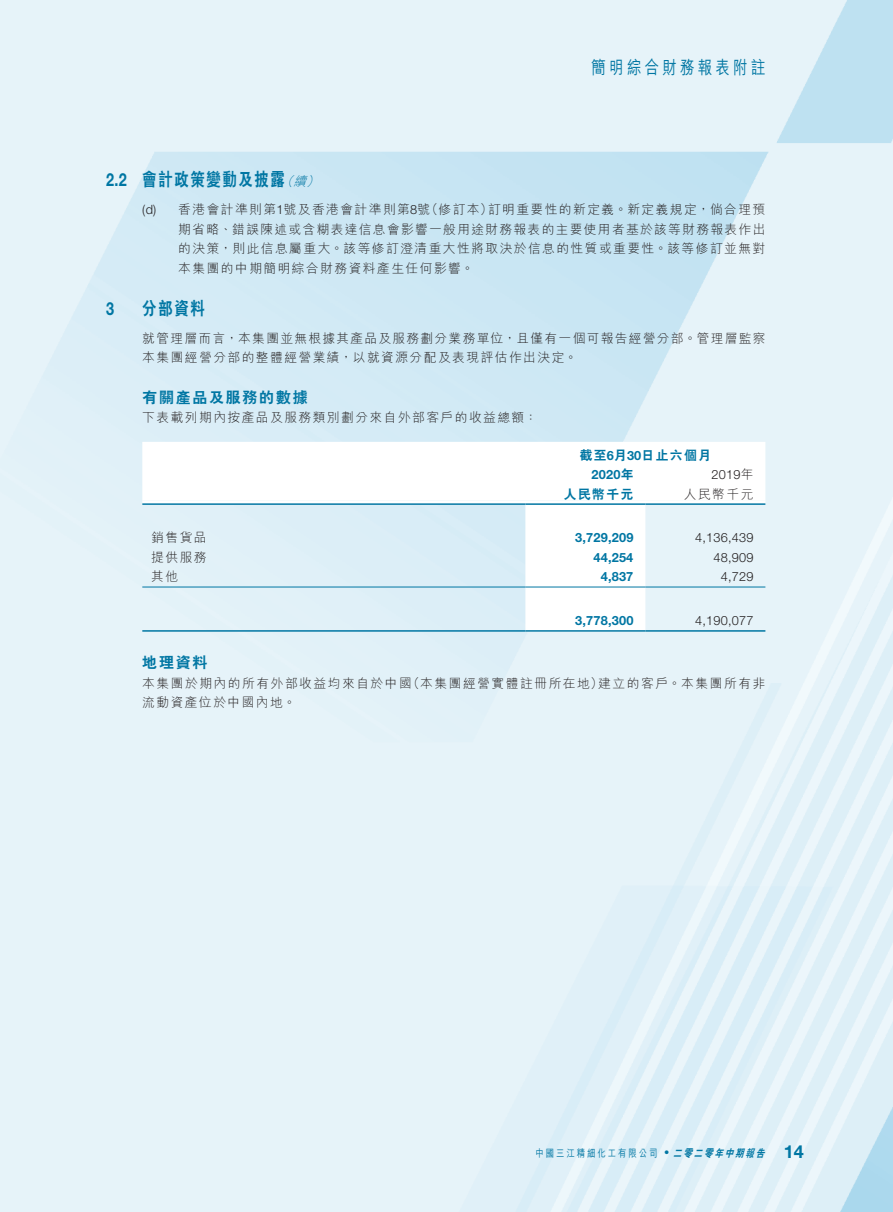
<style>
.page{position:relative;width:893px;height:1212px;background:#fff}
.page>*{position:absolute;margin:0;border:0;box-sizing:border-box;transform-origin:0 0}
._03_H1{font:800 18px "C Hei 2 HK";letter-spacing:.115em;color:#0076a3;scale:.8 1}
.t1{font:500 18px "M Hei HK";letter-spacing:.23em;color:#0076a3;scale:.8 1}
._03_H1-2{font:700 18px "Helvetica Neue LT Std";color:#0076a3;scale:.8 1}
._03_H1-3{font:700 18px "Helvetica Neue LT Std";color:#0076a3}
._04___H2{font:800 15px "C Hei 2 HK";letter-spacing:.115em;color:#0076a3}
._12___P2{font:300 12.75px/19.5px "M Hei HK";letter-spacing:.115em;color:#231f20}
._08____IN2{font:300 12.75px/19.5px "M Hei HK";letter-spacing:.115em;color:#231f20;text-align:justify}
._01_Body_Text{font:300 12.75px "Helvetica Neue LT Std";letter-spacing:.015em;color:#231f20}
._01_Body_Text-2{font:700 12.75px "Helvetica Neue LT Std";letter-spacing:.015em;color:#0076a3}
._01_Body_Text-3{font:800 12.75px "C Hei 2 HK";letter-spacing:.115em;color:#0076a3}
._15_Table_Stub{font:300 12.75px "M Hei HK";letter-spacing:.115em;color:#231f20}
._01_Body_Text-4{font:300 12.75px "M Hei HK";letter-spacing:.115em;color:#231f20}
._03_H1-4{font:italic 300 12.75px "M Hei HK";color:#0076a3}
._08____IN2-2{font:300 12.75px "Helvetica Neue LT Std";color:#231f20}
.t2{font:500 10.5px "M Hei HK";letter-spacing:.23em;color:#0076a3;scale:.8 1}
.t3{font:italic 800 10.5px "C Hei 2 HK";color:#0076a3;scale:.8 1}
.s1{font-family:"Helvetica Neue LT Std"}
.s2{font-family:"Helvetica Neue LT Std";font-weight:700}
.s3{font-family:"M Hei HK"}
.s4{font-family:"C Hei 2 HK";font-weight:800}
.s5{font-family:"Helvetica Neue LT Std";font-weight:400;font-style:normal;font-stretch:condensed}
</style>
<div class="page">
<img style="left:0;top:0;width:893px;height:1212px">
<svg style="left:142px;top:442px;width:623px;height:58px"></svg>
<svg style="left:142px;top:500px;width:623px;height:130px;fill:#e2f1f8"></svg>
<hr style="left:142px;top:503px;width:383px;height:2px;background:#0076a3">
<hr style="left:525px;top:503px;width:120px;height:2px;background:#0076a3">
<hr style="left:645px;top:503px;width:120px;height:2px;background:#0076a3">
<hr style="left:142px;top:587px;width:383px;height:1px;background:#0076a3">
<hr style="left:525px;top:587px;width:120px;height:1px;background:#0076a3">
<hr style="left:645px;top:587px;width:120px;height:1px;background:#0076a3">
<hr style="left:142px;top:630px;width:383px;height:2px;background:#0076a3">
<hr style="left:525px;top:630px;width:120px;height:2px;background:#0076a3">
<hr style="left:645px;top:630px;width:120px;height:2px;background:#0076a3">
<h1 class="t1" style="left:592px;top:54px;width:219px">簡明綜合財務報表附註</h1>
<p class="_03_H1-2" style="left:106px;top:169px;width:27px">2.2</p>
<p class="_03_H1-2" style="left:106px;top:297px;width:12px">3</p>
<p class="_03_H1" style="left:142px;top:167px;width:180px">會計政策變動及披露</p>
<p class="_03_H1-4" style="left:293px;top:173px;width:19px">續</p>
<p class="_03_H1-4" style="left:280px;top:173px;width:19px">（</p>
<p class="_03_H1-4" style="left:306px;top:173px;width:19px">(</p>
<p class="_08____IN2-2" style="left:142px;top:202px;width:16px">d( )</p>
<p class="_08____IN2" style="left:426px;top:199px;width:68px">（修訂本）</p>
<p class="_08____IN2" style="left:178px;top:199px;width:253px">香港會計準則第<span class="s1">1</span>號及香港會計準則第號<span class="s1">8</span></p>
<p class="_08____IN2" style="left:488px;top:199px;width:279px">訂明重要性的新定義。新定義規定，倘合理預</p>
<p class="_08____IN2" style="left:178px;top:219px;width:589px">期省略、錯誤陳述或含糊表達信息會影響一般用途財務報表的主要使用者基於該等財務報表作出的決策，則此信息屬重大。該等修訂澄清重大性將取決於信息的性質或重要性。該等修訂並無對本集團的中期簡明綜合財務資料產生任何影響。</p>
<p class="_03_H1" style="left:142px;top:296px;width:80px">分部資料</p>
<p class="_12___P2" style="left:142px;top:328px;width:625px">就管理層而言，本集團並無根據其產品及服務劃分業務單位，且僅有一個可報告經營分部。管理層監察本集團經營分部的整體經營業績，以就資源分配及表現評估作出決定。</p>
<p class="_04___H2" style="left:142px;top:387px;width:167px">有關產品及服務的數據</p>
<p class="_12___P2" style="left:142px;top:407px;width:396px">下表載列期內按產品及服務類別劃分來自外部客戶的收益總額：</p>
<p class="_01_Body_Text-3" style="left:580px;top:446px;width:133px">截至月<span class="s2">6 30</span>日止六個月</p>
<p class="_01_Body_Text" style="left:712px;top:467px;width:43px">2019<span class="s3">年</span></p>
<p class="_01_Body_Text-2" style="left:592px;top:467px;width:43px">2020<span class="s4">年</span></p>
<p class="_01_Body_Text-3" style="left:564px;top:485px;width:71px">人民幣千元</p>
<p class="_01_Body_Text-4" style="left:684px;top:485px;width:71px">人民幣千元</p>
<p class="_15_Table_Stub" style="left:151px;top:529px;width:57px">銷售貨品</p>
<p class="_01_Body_Text-2" style="left:575px;top:530px;width:60px">3,729,209</p>
<p class="_01_Body_Text" style="left:695px;top:530px;width:60px">4,136,439</p>
<p class="_15_Table_Stub" style="left:151px;top:548px;width:57px">提供服務</p>
<p class="_01_Body_Text-2" style="left:593px;top:549px;width:41px">44,254</p>
<p class="_01_Body_Text" style="left:713px;top:549px;width:41px">48,909</p>
<p class="_15_Table_Stub" style="left:151px;top:568px;width:28px">其他</p>
<p class="_01_Body_Text-2" style="left:601px;top:569px;width:34px">4,837</p>
<p class="_01_Body_Text" style="left:721px;top:569px;width:34px">4,729</p>
<p class="_01_Body_Text-2" style="left:575px;top:612px;width:60px">3,778,300</p>
<p class="_01_Body_Text" style="left:695px;top:612px;width:60px">4,190,077</p>
<p class="_04___H2" style="left:142px;top:653px;width:67px">地理資料</p>
<p class="_12___P2" style="left:407px;top:673px;width:197px">（本集團經營實體註冊所在地）</p>
<p class="_12___P2" style="left:598px;top:673px;width:169px">建立的客戶。本集團所有非</p>
<p class="_12___P2" style="left:142px;top:673px;width:271px">本集團於期內的所有外部收益均來自於中國流動資產位於中國內地。</p>
<p class="t2" style="left:535px;top:1145px;width:154px">中國三江精細化工有限公司</p>
<p class="t3" style="left:664px;top:1145px;width:132px"><span class="s5">•</span> 二零二零年中期報告</p>
<h1 class="_03_H1-3" style="left:784px;top:1140px;width:22px">14</h1>
</div>
